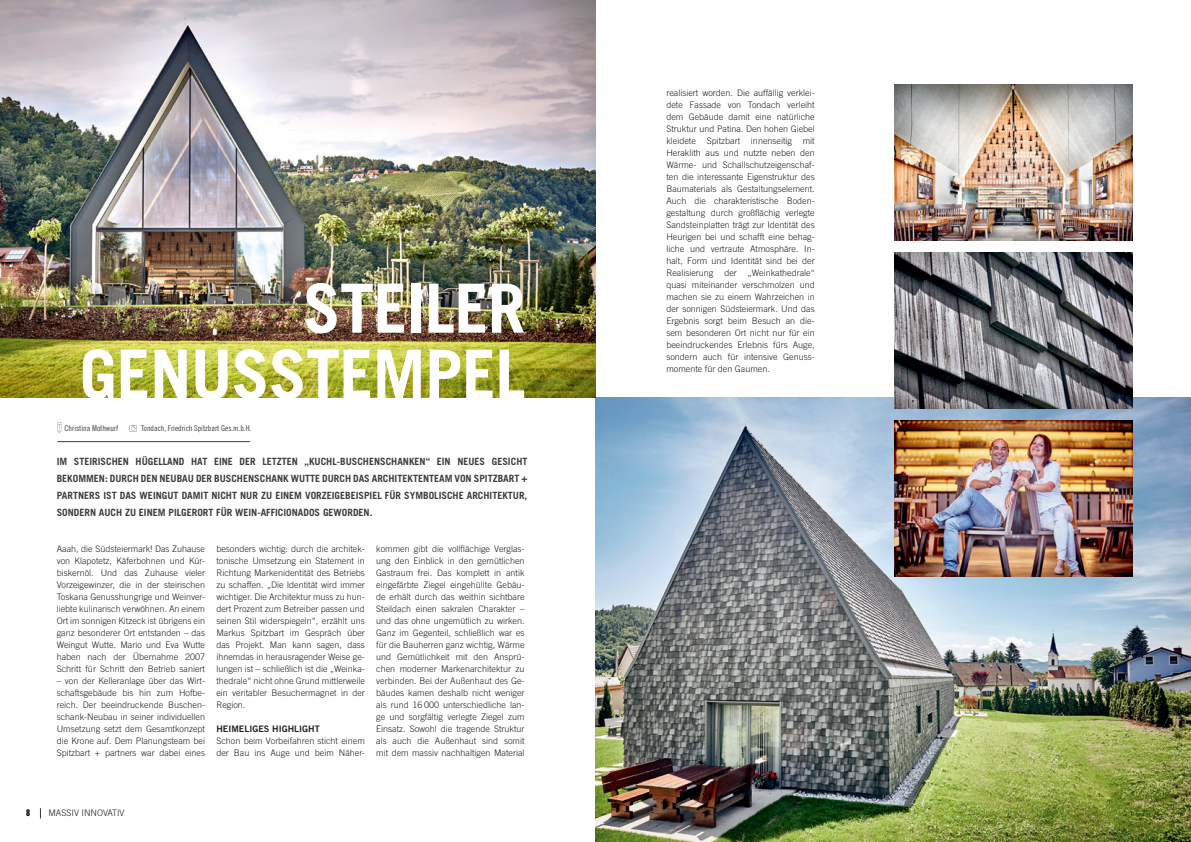
<style>
.page{position:relative;width:1191px;height:842px;background:#fff}
.page>*{position:absolute;margin:0;border:0;box-sizing:border-box;transform-origin:0 0}
.t1{font:700 68px/66px "Trade Gothic";letter-spacing:-.01em;color:#fff;text-align:right}
.t2{font:700 10px/17px "Trade Gothic";color:#3e3e3f;text-align:justify}
.t3{font:300 9px/12px "Trade Gothic";color:#231f20;text-align:justify}
.t4{font:9px "Trade Gothic Bold Two";color:#231f20}
.t5{font:9px "Trade Gothic Bold Cond Twenty";color:#231f20}
.t6{font:8px "Trade Gothic Cond Eighteen";color:#3e3e3f}
</style>
<div class="page">
<img style="left:595px;top:397px;width:596px;height:445px">
<img style="left:0;top:0;width:595px;height:397px">
<img style="left:894px;top:84px;width:238px;height:156px">
<img style="left:894px;top:252px;width:238px;height:156px">
<img style="left:894px;top:420px;width:238px;height:156px">
<svg style="left:58px;top:422px;width:3px;height:11px"></svg>
<svg style="left:129px;top:425px;width:8px;height:6px"></svg>
<hr style="left:58px;top:441px;width:192px;height:1px;background:#3e3e3f">
<h1 class="t1" style="left:79px;top:274px;width:447px">STEILER<br>GENUSSTEMPEL</h1>
<p class="t6" style="left:65px;top:423px;width:55px">Christina Mothwurf</p>
<p class="t6" style="left:141px;top:423px;width:112px">Tondach, Friedrich Spitzbart Ges.m.b.H.</p>
<p class="t2" style="left:57px;top:453px;width:472px">IM STEIRISCHEN HÜGELLAND HAT EINE DER LETZTEN „KUCHL-BUSCHENSCHANKEN“ EIN NEUES GESICHT BEKOMMEN: DURCH DEN NEUBAU DER BUSCHENSCHANK WUTTE DURCH DAS ARCHITEKTENTEAM VON SPITZBART + PARTNERS IST DAS WEINGUT DAMIT NICHT NUR ZU EINEM VORZEIGEBEISPIEL FÜR SYMBOLISCHE ARCHITEKTUR, SONDERN AUCH ZU EINEM PILGERORT FÜR WEIN-AFFICIONADOS GEWORDEN.</p>
<p class="t3" style="left:57px;top:543px;width:150px">Aaah, die Südsteiermark! Das Zuhause von Klapotetz, Käferbohnen und Kür&shy;biskernöl. Und das Zuhause vieler Vorzeigewinzer, die in der steirischen Toskana Genusshungrige und Weinver&shy;liebte kulinarisch verwöhnen. An einem Ort im sonnigen Kitzeck ist übrigens ein ganz besonderer Ort entstanden – das Weingut Wutte. Mario und Eva Wutte haben nach der Übernahme 2007<br>Schritt für Schritt den Betrieb saniert</p>
<p class="t3" style="left:57px;top:675px;width:150px">– von der Kelleranlage über das Wirt&shy;schaftsgebäude bis hin zum Hofbe&shy;reich. Der beeindruckende Buschen&shy;schank-Neubau in seiner individuellen Umsetzung setzt dem Gesamtkonzept die Krone auf. Dem Planungsteam bei Spitzbart + partners war dabei eines</p>
<p class="t3" style="left:216px;top:543px;width:150px">besonders wichtig: durch die architek&shy;tonische Umsetzung ein Statement in Richtung Markenidentität des Betriebs zu schaffen. „Die Identität wird immer wichtiger. Die Architektur muss zu hun&shy;dert Prozent zum Betreiber passen und seinen Stil widerspiegeln“, erzählt uns Markus Spitzbart im Gespräch über das Projekt. Man kann sagen, dass ihnemdas in herausragender Weise ge&shy;lungen ist – schließlich ist die „Weinka&shy;thedrale“ nicht ohne Grund mittlerweile ein veritabler Besuchermagnet in der Region.</p>
<p class="t4" style="left:216px;top:723px;width:105px">HEIMELIGES HIGHLIGHT</p>
<p class="t3" style="left:216px;top:735px;width:150px">Schon beim Vorbeifahren sticht einem der Bau ins Auge und beim Näher-</p>
<p class="t3" style="left:376px;top:543px;width:150px">kommen gibt die vollflächige Verglas&shy;ung den Einblick in den gemütlichen Gastraum frei. Das komplett in antik eingefärbte Ziegel eingehüllte Gebäu&shy;de erhält durch das weithin sichtbare Steildach einen sakralen Charakter – und das ohne ungemütlich zu wirken.<br>Ganz im Gegenteil, schließlich war es für die Bauherren ganz wichtig, Wärme und Gemütlichkeit mit den Ansprü&shy;chen moderner Markenarchitektur zu verbinden. Bei der Außenhaut des Ge&shy;bäudes kamen deshalb nicht weniger als rund 16 000 unterschiedliche lan&shy;ge und sorgfältig verlegte Ziegel zum Einsatz. Sowohl die tragende Struktur als auch die Außenhaut sind somit mit dem massiv nachhaltigen Material</p>
<p class="t5" style="left:26px;top:807px;width:5px">8</p>
<p class="t3" style="left:48px;top:806px;width:78px">MASSIV INNOVATIV</p>
<p class="t3" style="left:666px;top:87px;width:150px">realisiert worden. Die auffällig verklei&shy;dete Fassade von Tondach verleiht dem Gebäude damit eine natürliche Struktur und Patina. Den hohen Giebel kleidete Spitzbart innenseitig mit Heraklith aus und nutzte neben den Wärme- und Schallschutzeigenschaf&shy;ten die interessante Eigenstruktur des Baumaterials als Gestaltungselement.<br>Auch die charakteristische Boden&shy;gestaltung durch großflächig verlegte Sandsteinplatten trägt zur Identität des Heurigen bei und schafft eine behag&shy;liche und vertraute Atmosphäre. In&shy;halt, Form und Identität sind bei der Realisierung der „Weinkathedrale“ quasi miteinander verschmolzen und machen sie zu einem Wahrzeichen in der sonnigen Südsteiermark. Und das Ergebnis sorgt beim Besuch an die&shy;sem besonderen Ort nicht nur für ein beeindruckendes Erlebnis fürs Auge, sondern auch für intensive Genuss&shy;momente für den Gaumen.</p>
</div>
